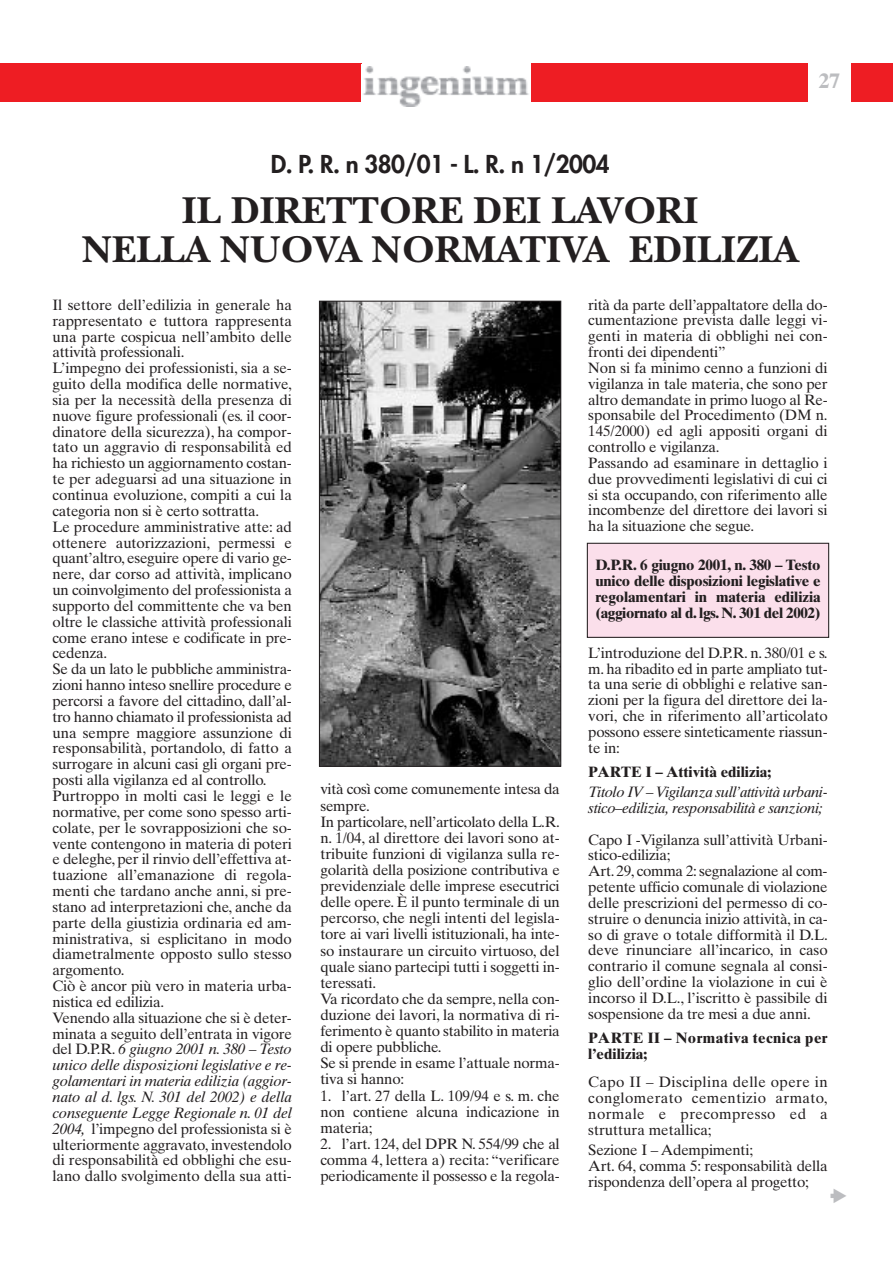
<style>
.page{position:relative;width:893px;height:1263px;background:#fff}
.page>*{position:absolute;margin:0;border:0;box-sizing:border-box;transform-origin:0 0}
.t1{font:700 39px/39px "New Baskerville";color:#231f20;text-align:center}
.t2{font:800 24px "Futura";letter-spacing:-.025em;color:#231f20}
.t3{font:700 21px "Times Ten";color:#bcbdc0}
.t4{font:15px/15.9px "Times Ten";letter-spacing:-.01em;color:#231f20}
.t5{font:700 15px/15.8px "Times Ten";letter-spacing:-.005em;color:#231f20;text-align:justify}
.t6{font:italic 15px/15.9px "Times Ten";letter-spacing:-.03em;color:#231f20}
.t7{font:700 15px/15.8px "Times Ten";letter-spacing:.025em;color:#231f20}
.s1{font-style:italic}
</style>
<div class="page">
<div style="left:0;top:64px;width:361px;height:38px;background:#ee1d23"></div>
<img style="left:363px;top:67px;width:166px;height:40px">
<div style="left:531px;top:64px;width:277px;height:38px;background:#ee1d23"></div>
<div style="left:850px;top:64px;width:43px;height:38px;background:#ee1d23"></div>
<img style="left:321px;top:303px;width:238px;height:462px">
<div style="left:319px;top:301px;width:242px;height:466px;border:1px solid #231f20"></div>
<div style="left:587px;top:543px;width:242px;height:94px;background:#fbdfeb"></div>
<div style="left:587px;top:543px;width:242px;height:95px;border:1px solid #231f20"></div>
<h3 class="t3" style="left:819px;top:73px;width:22px">27</h3>
<h2 class="t2" style="left:271px;top:152px;width:340px">D. P. R. n 380/01 - L. R. n 1/2004</h2>
<h1 class="t1" style="left:82px;top:196px;width:718px">IL DIRETTORE DEI LAVORI<br>NELLA NUOVA NORMATIVA EDILIZIA</h1>
<p class="t4" style="left:53px;top:298px;width:241px">Il settore dell’edilizia in generale ha rappresentato e tuttora rappresenta una parte cospicua nell’ambito delle attività professionali.<br>L’impegno dei professionisti, sia a se&shy;guito della modifica delle normative, sia per la necessità della presenza di nuove figure professionali (es. il coor&shy;dinatore della sicurezza), ha compor&shy;tato un aggravio di responsabilità ed ha richiesto un aggiornamento costan&shy;te per adeguarsi ad una situazione in continua evoluzione, compiti a cui la categoria non si è certo sottratta.<br>Le procedure amministrative atte: ad ottenere autorizzazioni, permessi e quant’altro, eseguire opere di vario ge&shy;nere, dar corso ad attività, implicano un coinvolgimento del professionista a supporto del committente che va ben oltre le classiche attività professionali come erano intese e codificate in pre&shy;cedenza.<br>Se da un lato le pubbliche amministra&shy;zioni hanno inteso snellire procedure e percorsi a favore del cittadino, dall’al&shy;tro hanno chiamato il professionista ad una sempre maggiore assunzione di responsabilità, portandolo, di fatto a surrogare in alcuni casi gli organi pre&shy;posti alla vigilanza ed al controllo.<br>Purtroppo in molti casi le leggi e le normative, per come sono spesso arti&shy;colate, per le sovrapposizioni che so&shy;vente contengono in materia di poteri e deleghe, per il rinvio dell’effettiva at&shy;tuazione all’emanazione di regola&shy;menti che tardano anche anni, si pre&shy;stano ad interpretazioni che, anche da parte della giustizia ordinaria ed am&shy;ministrativa, si esplicitano in modo diametralmente opposto sullo stesso argomento.<br>Ciò è ancor più vero in materia urba&shy;nistica ed edilizia.<br>Venendo alla situazione che si è deter&shy;minata a seguito dell’entrata in vigore del D.P.R. <span class="s1">6 giugno 2001 n. 380 – Testo unico delle disposizioni legislative e re&shy;golamentari in materia edilizia (aggior&shy;nato al d. lgs. N. 301 del 2002) e della conseguente Legge Regionale n. 01 del 2004,</span> l’impegno del professionista si è ulteriormente aggravato, investendolo di responsabilità ed obblighi che esu&shy;lano dallo svolgimento della sua atti-</p>
<p class="t4" style="left:320px;top:783px;width:241px">vità così come comunemente intesa da sempre.<br>In particolare, nell’articolato della L.R. n. 1/04, al direttore dei lavori sono at&shy;tribuite funzioni di vigilanza sulla re&shy;golarità della posizione contributiva e previdenziale delle imprese esecutrici delle opere. È il punto terminale di un percorso, che negli intenti del legisla&shy;tore ai vari livelli istituzionali, ha inte&shy;so instaurare un circuito virtuoso, del quale siano partecipi tutti i soggetti in&shy;teressati.<br>Va ricordato che da sempre, nella con&shy;duzione dei lavori, la normativa di ri&shy;ferimento è quanto stabilito in materia di opere pubbliche.<br>Se si prende in esame l’attuale norma&shy;tiva si hanno:</p>
<p class="t4" style="left:320px;top:1089px;width:241px;text-align:justify">1. l’art. 27 della L. 109/94 e s. m. che non contiene alcuna indicazione in materia;</p>
<p class="t4" style="left:320px;top:1137px;width:241px;text-align:justify">2. l’art. 124, del DPR N. 554/99 che al comma 4, lettera a) recita: “verificare periodicamente il possesso e la regola-</p>
<p class="t4" style="left:588px;top:298px;width:241px">rità da parte dell’appaltatore della do&shy;cumentazione prevista dalle leggi vi&shy;genti in materia di obblighi nei con&shy;fronti dei dipendenti”<br>Non si fa minimo cenno a funzioni di vigilanza in tale materia, che sono per altro demandate in primo luogo al Re&shy;sponsabile del Procedimento (DM n.<br>145/2000) ed agli appositi organi di controllo e vigilanza.<br>Passando ad esaminare in dettaglio i due provvedimenti legislativi di cui ci si sta occupando, con riferimento alle incombenze del direttore dei lavori si ha la situazione che segue.</p>
<p class="t5" style="left:595px;top:559px;width:227px">D.P.R. 6 giugno 2001, n. 380 – Testo unico delle disposizioni legislative e regolamentari in materia edilizia (aggiornato al d. lgs. N. 301 del 2002)</p>
<p class="t4" style="left:588px;top:646px;width:241px;text-align:justify">L’introduzione del D.P.R. n. 380/01 e s. m. ha ribadito ed in parte ampliato tut&shy;ta una serie di obblighi e relative san&shy;zioni per la figura del direttore dei la&shy;vori, che in riferimento all’articolato possono essere sinteticamente riassun&shy;te in:</p>
<p class="t5" style="left:588px;top:766px;width:184px">PARTE I – Attività edilizia;</p>
<p class="t6" style="left:588px;top:785px;width:241px">Titolo IV – Vigilanza sull’attività urbani&shy;stico–edilizia, responsabilità e sanzioni;</p>
<p class="t4" style="left:588px;top:833px;width:241px">Capo I -Vigilanza sull’attività Urbani&shy;stico-edilizia;<br>Art. 29, comma 2: segnalazione al com&shy;petente ufficio comunale di violazione delle prescrizioni del permesso di co&shy;struire o denuncia inizio attività, in ca&shy;so di grave o totale difformità il D.L. deve rinunciare all’incarico, in caso contrario il comune segnala al consi&shy;glio dell’ordine la violazione in cui è incorso il D.L., l’iscritto è passibile di sospensione da tre mesi a due anni.</p>
<p class="t7" style="left:588px;top:1032px;width:241px">PARTE II – Normativa tecnica per l’edilizia;</p>
<p class="t4" style="left:588px;top:1076px;width:241px;text-align:justify">Capo II – Disciplina delle opere in conglomerato cementizio armato, normale e precompresso ed a struttura metallica;</p>
<p class="t4" style="left:588px;top:1143px;width:241px">Sezione I – Adempimenti;<br>Art. 64, comma 5: responsabilità della rispondenza dell’opera al progetto;</p>
</div>
